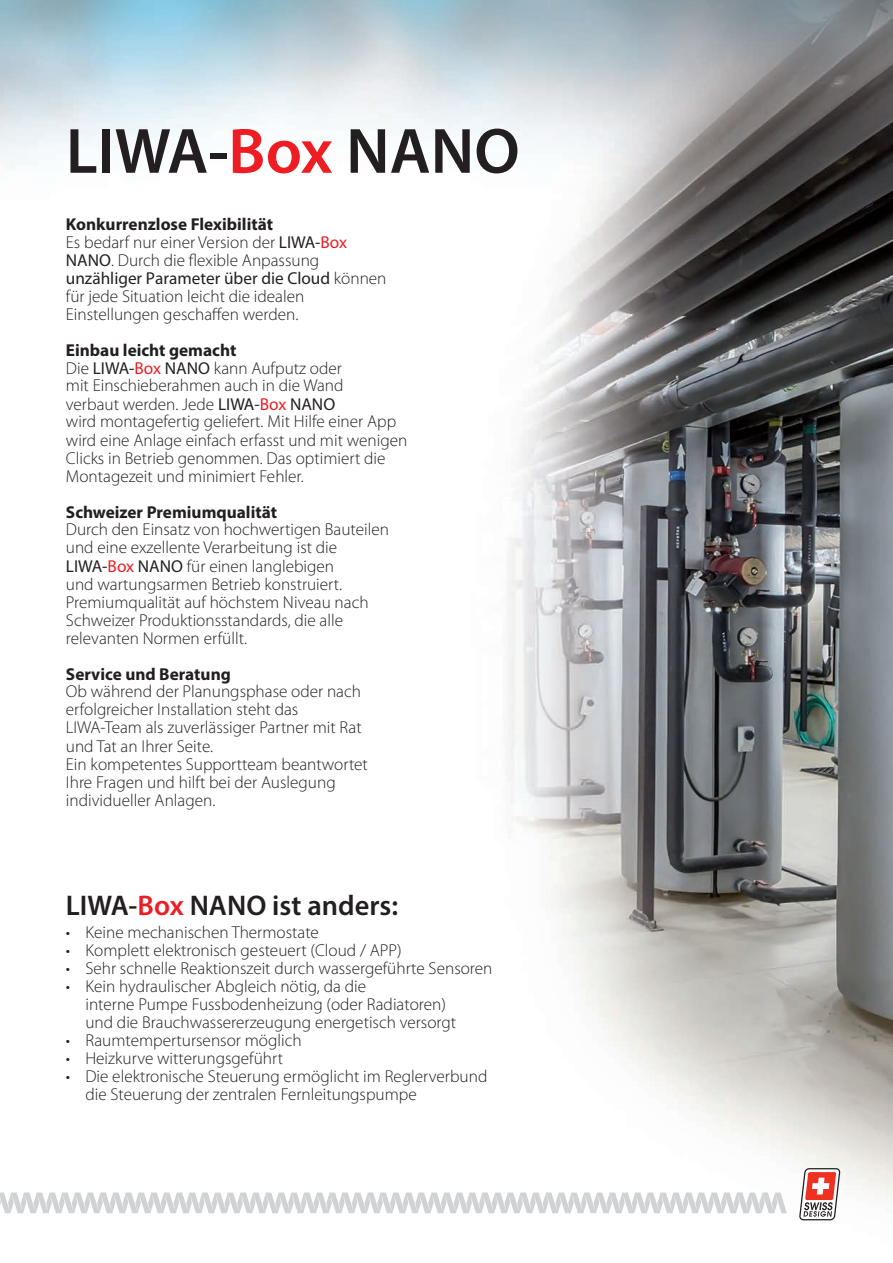
<style>
.page{position:relative;width:893px;height:1263px;background:#fff}
.page>*{position:absolute;margin:0;border:0;box-sizing:border-box;transform-origin:0 0}
.t1{font:600 64.5px "Myriad Pro";color:#231f20}
.t2{font:600 28.5px "Myriad Pro";color:#231f20}
.t3{font:300 17.25px/18px "Myriad Pro";color:#231f20}
.s1{color:#ee1d23}
.s2{font-weight:700}
.s3{font-weight:400}
.s4{font-weight:400;color:#ee1d23}
</style>
<div class="page">
<img style="left:0;top:0;width:893px;height:1221px">
<svg style="left:0;top:1192px;width:787px;height:21px"></svg>
<svg style="left:799px;top:1168px;width:41px;height:52px"></svg>
<p class="t1" style="left:66px;top:110px;width:455px">LIWA-<span class="s1">Box</span> NANO</p>
<p class="t3" style="left:66px;top:215px;width:322px"><span class="s2">Konkurrenzlose Flexibilität<br></span>Es bedarf nur einer Version der <span class="s3">LIWA-</span><span class="s4">Box </span><span class="s3">NANO</span>. Durch die flexible Anpassung <span class="s3">unzähliger Parameter über die Cloud</span> können für jede Situation leicht die idealen Einstellungen geschaffen werden.</p>
<p class="t3" style="left:66px;top:341px;width:343px"><span class="s2">Einbau leicht gemacht<br></span>Die <span class="s3">LIWA-</span><span class="s4">Box</span> <span class="s3">NANO</span> kann Aufputz oder<br>mit Einschieberahmen auch in die Wand<br>verbaut werden. Jede <span class="s3">LIWA-</span><span class="s4">Box</span> <span class="s3">NANO<br></span>wird montagefertig geliefert. Mit Hilfe einer App wird eine Anlage einfach erfasst und mit wenigen Clicks in Betrieb genommen. Das optimiert die Montagezeit und minimiert Fehler.</p>
<p class="t3" style="left:66px;top:503px;width:325px"><span class="s2">Schweizer Premiumqualität<br></span>Durch den Einsatz von hochwertigen Bauteilen und eine exzellente Verarbeitung ist die <span class="s3">LIWA-</span><span class="s4">Box</span> <span class="s3">NANO</span> für einen langlebigen<br>und wartungsarmen Betrieb konstruiert.<br>Premiumqualität auf höchstem Niveau nach Schweizer Produktionsstandards, die alle relevanten Normen erfüllt.</p>
<p class="t3" style="left:66px;top:665px;width:304px"><span class="s2">Service und Beratung<br></span>Ob während der Planungsphase oder nach erfolgreicher Installation steht das LIWA-Team als zuverlässiger Partner mit Rat und Tat an Ihrer Seite.<br>Ein kompetentes Supportteam beantwortet Ihre Fragen und hilft bei der Auslegung individueller Anlagen.</p>
<p class="t2" style="left:66px;top:888px;width:334px">LIWA-<span class="s1">Box</span> NANO ist anders:</p>
<p class="t3" style="left:66px;top:923px;width:255px">• Keine mechanischen Thermostate</p>
<p class="t3" style="left:66px;top:941px;width:337px">• Komplett elektronisch gesteuert (Cloud / APP)</p>
<p class="t3" style="left:66px;top:959px;width:428px">• Sehr schnelle Reaktionszeit durch wassergeführte Sensoren</p>
<p class="t3" style="left:85px;top:977px;width:372px;text-indent:-19px">• Kein hydraulischer Abgleich nötig, da die<br>interne Pumpe Fussbodenheizung (oder Radiatoren) und die Brauchwassererzeugung energetisch versorgt</p>
<p class="t3" style="left:66px;top:1031px;width:237px">• Raumtempertursensor möglich</p>
<p class="t3" style="left:66px;top:1049px;width:219px">• Heizkurve witterungsgeführt</p>
<p class="t3" style="left:85px;top:1067px;width:403px;text-indent:-19px">• Die elektronische Steuerung ermöglicht im Reglerverbund die Steuerung der zentralen Fernleitungspumpe</p>
</div>
